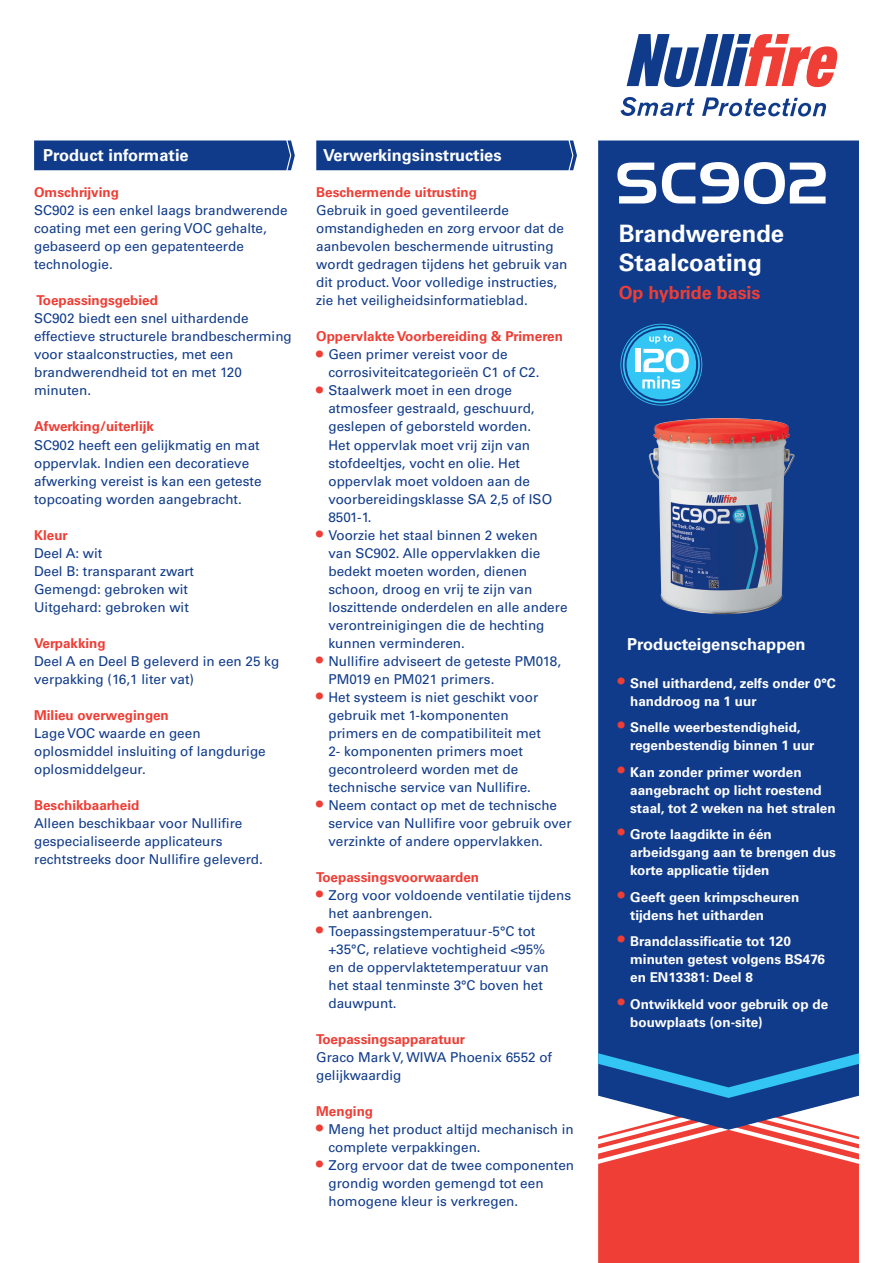
<style>
.page{position:relative;width:893px;height:1263px;background:#fff}
.page>*{position:absolute;margin:0;border:0;box-sizing:border-box;transform-origin:0 0}
.t1{font:57px "Handel Gothic BT";letter-spacing:.03em;color:#fff}
.t2{font:700 24px/28.5px "Univers LTCYR 65";color:#fff}
.t3{font:700 18px "Univers LTCYR 65";color:#ee3e35}
.t4{font:700 16.5px "Univers LTCYR 65";color:#fff}
.t5{font:13.5px/18px "Univers LTCYR 55 Roman";color:#103b8a}
.t6{font:700 13.5px/18px "Univers LTCYR 65";color:#fff}
.t7{font:700 13.5px "Univers LTCYR 65";color:#ee3e35}
.s1{font-family:"Univers LTCYR 65";font-weight:700;font-size:19.5px;color:#ee3e35}
.s2{font-size:19.5px;color:#ee3e35}
</style>
<div class="page">
<div style="left:34px;top:140px;width:261px;height:30px;background:#103b8a"></div>
<div style="left:598px;top:140px;width:261px;height:913px;background:#103b8a"></div>
<svg style="left:598px;top:1053px;width:261px;height:210px;background:#b25a69"></svg>
<img style="left:648px;top:418px;width:147px;height:196px">
<svg style="left:627px;top:34px;width:211px;height:53px"></svg>
<svg style="left:620px;top:97px;width:75px;height:19px"></svg>
<svg style="left:702px;top:97px;width:124px;height:19px"></svg>
<div style="left:316px;top:140px;width:261px;height:30px;background:#103b8a"></div>
<svg style="left:620px;top:324px;width:82px;height:82px;background:#449ed0"></svg>
<p class="t4" style="left:43px;top:144px;width:147px">Product informatie</p>
<p class="t7" style="left:34px;top:183px;width:86px">Omschrijving</p>
<p class="t5" style="left:34px;top:201px;width:255px">SC902 is een enkel laags brandwerende coating met een gering VOC gehalte, gebaseerd op een gepatenteerde technologie.</p>
<p class="t7" style="left:37px;top:291px;width:123px">Toepassingsgebied</p>
<p class="t5" style="left:34px;top:309px;width:259px">SC902 biedt een snel uithardende effectieve structurele brandbescherming voor staalconstructies, met een brandwerendheid tot en met 120 minuten.</p>
<p class="t7" style="left:34px;top:417px;width:121px">Afwerking/uiterlijk</p>
<p class="t5" style="left:34px;top:435px;width:229px">SC902 heeft een gelijkmatig en mat oppervlak. Indien een decoratieve afwerking vereist is kan een geteste topcoating worden aangebracht.</p>
<p class="t7" style="left:34px;top:525px;width:35px">Kleur</p>
<p class="t5" style="left:34px;top:543px;width:70px">Deel A: wit</p>
<p class="t5" style="left:34px;top:561px;width:161px">Deel B: transparant zwart</p>
<p class="t5" style="left:34px;top:579px;width:156px">Gemengd: gebroken wit</p>
<p class="t5" style="left:34px;top:597px;width:156px">Uitgehard: gebroken wit</p>
<p class="t7" style="left:34px;top:633px;width:73px">Verpakking</p>
<p class="t5" style="left:34px;top:651px;width:247px">Deel A en Deel B geleverd in een 25 kg verpakking (16,1 liter vat)</p>
<p class="t7" style="left:34px;top:705px;width:136px">Milieu overwegingen</p>
<p class="t5" style="left:34px;top:723px;width:233px">Lage VOC waarde en geen oplosmiddel insluiting of langdurige oplosmiddelgeur.</p>
<p class="t7" style="left:34px;top:795px;width:107px">Beschikbaarheid</p>
<p class="t5" style="left:34px;top:813px;width:230px">Alleen beschikbaar voor Nullifire gespecialiseerde applicateurs rechtstreeks door Nullifire geleverd.</p>
<p class="t4" style="left:323px;top:144px;width:180px">Verwerkingsinstructies</p>
<p class="t7" style="left:316px;top:183px;width:162px">Beschermende uitrusting</p>
<p class="t5" style="left:316px;top:201px;width:253px">Gebruik in goed geventileerde omstandigheden en zorg ervoor dat de aanbevolen beschermende uitrusting wordt gedragen tijdens het gebruik van dit product. Voor volledige instructies, zie het veiligheidsinformatieblad.</p>
<p class="t7" style="left:316px;top:327px;width:248px">Oppervlakte Voorbereiding &amp; Primeren</p>
<p class="t5" style="left:328px;top:345px;width:213px;text-indent:-12px"><span class="s1">•</span> Geen primer vereist voor de corrosiviteitcategorieën C1 of C2.</p>
<p class="t5" style="left:328px;top:381px;width:225px;text-indent:-12px"><span class="s1">•</span> Staalwerk moet in een droge atmosfeer gestraald, geschuurd, geslepen of geborsteld worden.<br>Het oppervlak moet vrij zijn van stofdeeltjes, vocht en olie. Het oppervlak moet voldoen aan de voorbereidingsklasse SA 2,5 of ISO<br>8501-1.</p>
<p class="t5" style="left:328px;top:525px;width:241px;text-indent:-12px"><span class="s1">•</span> Voorzie het staal binnen 2 weken<br>van SC902. Alle oppervlakken die bedekt moeten worden, dienen schoon, droog en vrij te zijn van loszittende onderdelen en alle andere verontreinigingen die de hechting kunnen verminderen.</p>
<p class="t5" style="left:328px;top:651px;width:234px;text-indent:-12px"><span class="s1">•</span> Nullifire adviseert de geteste PM018,<br>PM019 en PM021 primers.</p>
<p class="t5" style="left:328px;top:687px;width:214px;text-indent:-12px"><span class="s1">•</span> Het systeem is niet geschikt voor gebruik met 1-komponenten primers en de compatibiliteit met<br>2- komponenten primers moet gecontroleerd worden met de technische service van Nullifire.</p>
<p class="t5" style="left:328px;top:795px;width:245px;text-indent:-12px"><span class="s1">•</span> Neem contact op met de technische service van Nullifire voor gebruik over verzinkte of andere oppervlakken.</p>
<p class="t7" style="left:316px;top:867px;width:164px">Toepassingsvoorwaarden</p>
<p class="t5" style="left:328px;top:885px;width:244px;text-indent:-12px"><span class="s1">•</span> Zorg voor voldoende ventilatie tijdens het aanbrengen.</p>
<p class="t5" style="left:328px;top:921px;width:222px;text-indent:-12px"><span class="s1">•</span> Toepassingstemperatuur -5°C tot +35°C, relatieve vochtigheid &lt;95% en de oppervlaktetemperatuur van het staal tenminste 3°C boven het dauwpunt.</p>
<p class="t7" style="left:316px;top:1029px;width:151px">Toepassingsapparatuur</p>
<p class="t5" style="left:316px;top:1047px;width:237px">Graco Mark V, WIWA Phoenix 6552 of gelijkwaardig</p>
<p class="t7" style="left:316px;top:1101px;width:58px">Menging</p>
<p class="t5" style="left:328px;top:1119px;width:247px;text-indent:-12px"><span class="s1">•</span> Meng het product altijd mechanisch in complete verpakkingen.</p>
<p class="t5" style="left:328px;top:1155px;width:247px;text-indent:-12px"><span class="s1">•</span> Zorg ervoor dat de twee componenten grondig worden gemengd tot een homogene kleur is verkregen.</p>
<p class="t1" style="left:615px;top:149px;width:213px">SC902</p>
<p class="t2" style="left:619px;top:218px;width:167px">Brandwerende<br>Staalcoating</p>
<p class="t3" style="left:619px;top:280px;width:143px">Op hybride basis</p>
<p class="t4" style="left:627px;top:633px;width:180px">Producteigenschappen</p>
<p class="t6" style="left:630px;top:673px;width:207px;text-indent:-12px"><span class="s2">•</span> Snel uithardend, zelfs onder 0°C handdroog na 1 uur</p>
<p class="t6" style="left:630px;top:718px;width:186px;text-indent:-12px"><span class="s2">•</span> Snelle weerbestendigheid, regenbestendig binnen 1 uur</p>
<p class="t6" style="left:630px;top:762px;width:207px;text-indent:-12px"><span class="s2">•</span> Kan zonder primer worden aangebracht op licht roestend staal, tot 2 weken na het stralen</p>
<p class="t6" style="left:630px;top:825px;width:207px;text-indent:-12px"><span class="s2">•</span> Grote laagdikte in één arbeidsgang aan te brengen dus korte applicatie tijden</p>
<p class="t6" style="left:630px;top:887px;width:171px;text-indent:-12px"><span class="s2">•</span> Geeft geen krimpscheuren tijdens het uitharden</p>
<p class="t6" style="left:630px;top:932px;width:196px;text-indent:-12px"><span class="s2">•</span> Brandclassificatie tot 120 minuten getest volgens BS476 en EN13381: Deel 8</p>
<p class="t6" style="left:630px;top:994px;width:200px;text-indent:-12px"><span class="s2">•</span> Ontwikkeld voor gebruik op de bouwplaats (on-site)</p>
</div>
